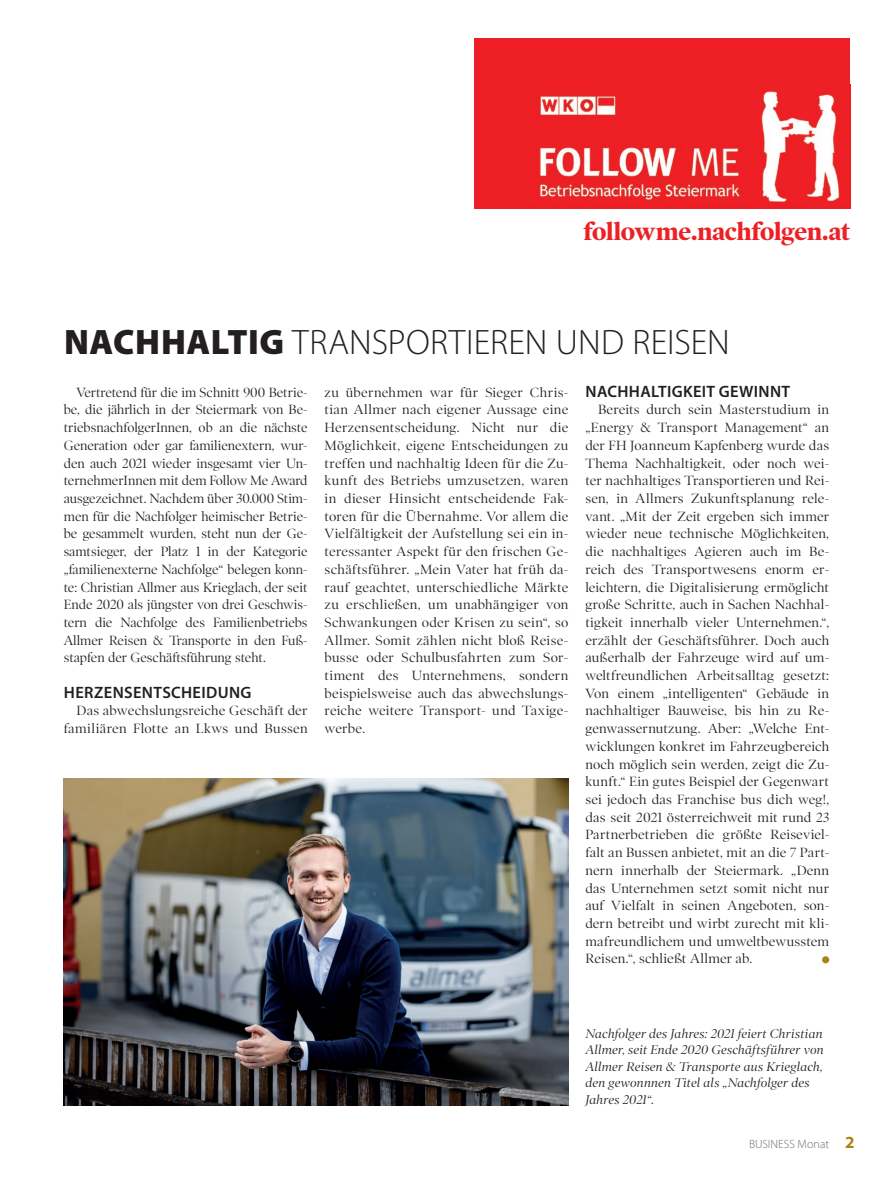
<style>
.page{position:relative;width:893px;height:1191px;background:#fff}
.page>*{position:absolute;margin:0;border:0;box-sizing:border-box;transform-origin:0 0}
._08_Zwischentitel{font:300 35.4px "Myriad Pro";letter-spacing:.005em;color:#231f20}
._07_Fließtext{font:700 25.5px "Poynter OS Display";letter-spacing:-.01em;color:#ee1f25}
._08_Zwischentitel-2{font:600 16.5px "Myriad Pro";letter-spacing:.02em;color:#231f20}
._07_Fließtext-2{font:13.5px/17.7px "Poynter OS Display";letter-spacing:.01em;color:#231f20;text-align:justify}
._09_BU_italic_schwar{font:italic 12.75px/16.5px "Poynter OS Display";letter-spacing:.015em;color:#231f20}
.t1{font:300 12px "Myriad Pro";color:#6c6d70}
.s1{font-weight:900}
.s2{font-weight:700;font-size:17.1px;color:#a98413}
</style>
<div class="page">
<div style="left:474px;top:38px;width:376px;height:170px;background:#ee1f25"></div>
<img style="left:539px;top:91px;width:301px;height:112px">
<img style="left:64px;top:778px;width:504px;height:327px">
<div style="left:822px;top:956px;width:7px;height:7px;background:#a98413;border-radius:50%"></div>
<p class="_07_Fließtext" style="left:584px;top:217px;width:268px">followme.nachfolgen.at</p>
<p class="_08_Zwischentitel" style="left:64px;top:321px;width:667px"><span class="s1">NACHHALTIG</span> TRANSPORTIEREN UND REISEN</p>
<p class="_07_Fließtext-2" style="left:325px;top:383px;width:245px">zu übernehmen war für Sieger Chris&shy;tian Allmer nach eigener Aussage eine Herzensentscheidung. Nicht nur die Möglichkeit, eigene Entscheidungen zu treffen und nachhaltig Ideen für die Zu&shy;kunft des Betriebs umzusetzen, waren in dieser Hinsicht entscheidende Fak&shy;toren für die Übernahme. Vor allem die Vielfältigkeit der Aufstellung sei ein in&shy;teressanter Aspekt für den frischen Ge&shy;schäftsführer. „Mein Vater hat früh da&shy;rauf geachtet, unterschiedliche Märkte zu erschließen, um unabhängiger von Schwankungen oder Krisen zu sein“, so Allmer. Somit zählen nicht bloß Reise&shy;busse oder Schulbusfahrten zum Sor&shy;timent des Unternehmens, sondern beispielsweise auch das abwechslungs&shy;reiche weitere Transport- und Taxige&shy;werbe.</p>
<p class="_08_Zwischentitel-2" style="left:586px;top:381px;width:206px">NACHHALTIGKEIT GEWINNT</p>
<p class="_07_Fließtext-2" style="left:64px;top:383px;width:245px;text-indent:13px">Vertretend für die im Schnitt 900 Betrie&shy;be, die jährlich in der Steiermark von Be&shy;triebsnachfolgerInnen, ob an die nächste Generation oder gar familienextern, wur&shy;den auch 2021 wieder insgesamt vier Un&shy;ternehmerInnen mit dem Follow Me Award ausgezeichnet. Nachdem über 30.000 Stim&shy;men für die Nachfolger heimischer Betrie&shy;be gesammelt wurden, steht nun der Ge&shy;samtsieger, der Platz 1 in der Kategorie „familienexterne Nachfolge“ belegen konn&shy;te: Christian Allmer aus Krieglach, der seit Ende 2020 als jüngster von drei Geschwis&shy;tern die Nachfolge des Familienbetriebs Allmer Reisen &amp; Transporte in den Fuß&shy;stapfen der Geschäftsführung steht.</p>
<p class="_08_Zwischentitel-2" style="left:64px;top:681px;width:189px">HERZENSENTSCHEIDUNG</p>
<p class="_07_Fließtext-2" style="left:64px;top:702px;width:245px;text-align:right">Das abwechslungsreiche Geschäft der familiären Flotte an Lkws und Bussen</p>
<p class="_07_Fließtext-2" style="left:585px;top:401px;width:245px;text-indent:13px">Bereits durch sein Masterstudium in „Energy &amp; Transport Management“ an der FH Joanneum Kapfenberg wurde das Thema Nachhaltigkeit, oder noch wei&shy;ter nachhaltiges Transportieren und Rei&shy;sen, in Allmers Zukunftsplanung rele&shy;vant. „Mit der Zeit ergeben sich immer wieder neue technische Möglichkeiten, die nachhaltiges Agieren auch im Be&shy;reich des Transportwesens enorm er&shy;leichtern, die Digitalisierung ermöglicht große Schritte, auch in Sachen Nachhal&shy;tigkeit innerhalb vieler Unternehmen.“, erzählt der Geschäftsführer. Doch auch außerhalb der Fahrzeuge wird auf um&shy;weltfreundlichen Arbeitsalltag gesetzt:<br>Von einem „intelligenten“ Gebäude in nachhaltiger Bauweise, bis hin zu Re&shy;genwassernutzung. Aber: „Welche Ent&shy;wicklungen konkret im Fahrzeugbereich noch möglich sein werden, zeigt die Zu&shy;kunft.“ Ein gutes Beispiel der Gegenwart sei jedoch das Franchise bus dich weg!, das seit 2021 österreichweit mit rund 23<br>Partnerbetrieben die größte Reiseviel&shy;falt an Bussen anbietet, mit an die 7 Part&shy;nern innerhalb der Steiermark. „Denn das Unternehmen setzt somit nicht nur auf Vielfalt in seinen Angeboten, son&shy;dern betreibt und wirbt zurecht mit kli&shy;mafreundlichem und umweltbewusstem Reisen.“, schließt Allmer ab.</p>
<p class="_09_BU_italic_schwar" style="left:585px;top:1025px;width:240px">Nachfolger des Jahres: 2021 feiert Christian Allmer, seit Ende 2020 Geschäftsführer von Allmer Reisen &amp; Transporte aus Krieglach, den gewonnnen Titel als „Nachfolger des Jahres 2021“.</p>
<p class="t1" style="left:749px;top:1137px;width:107px">BUSINESS Monat <span class="s2">2</span></p>
</div>
